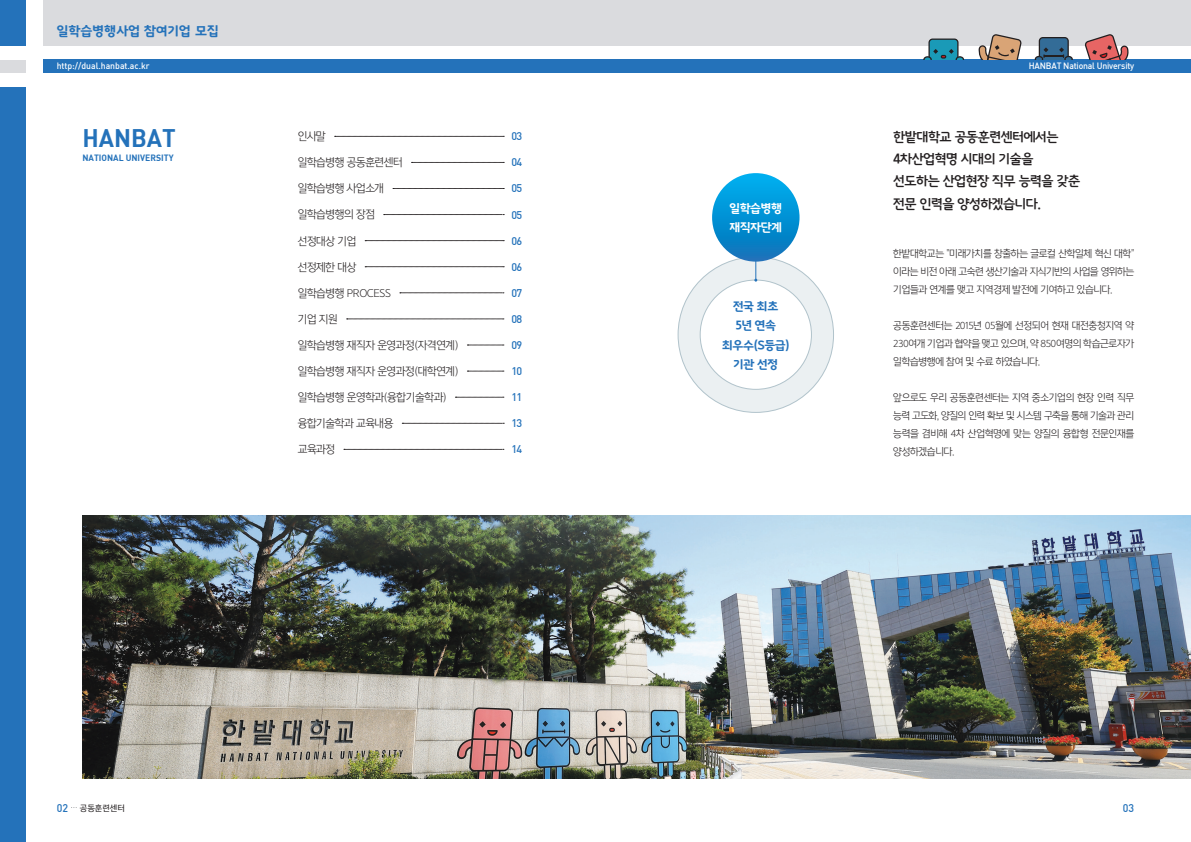
<style>
.page{position:relative;width:1191px;height:842px;background:#fff}
.page>*{position:absolute;margin:0;border:0;box-sizing:border-box;transform-origin:0 0}
.t1{font:24.9px "Dinbol";color:#2472ba;scale:.96 1}
.t2{font:13.3px "Godo M";letter-spacing:-.04em;color:#231f20}
.t3{font:13px "Godo B";color:#2472ba}
.t4{font:11.8px "Godo B";letter-spacing:-.04em;color:#2472ba}
.t5{font:11.8px "Godo B";letter-spacing:-.04em;color:#fff}
.t6{font:11.1px "Dinmed";color:#2472ba;scale:.96 1}
.t7{font:11px "Yoon Gothic Pro 730";letter-spacing:-.04em;color:#231f20}
.t8{font:11px "Dinmed";letter-spacing:-.06em;color:#2472ba}
.t9{font:10px/18px "Yoon Gothic Pro 730";letter-spacing:-.04em;color:#231f20;text-align:justify}
.t10{font:9px "Dinmed";color:#fff;scale:.96 1}
.t11{font:9px "Dinmed";letter-spacing:-.02em;color:#fff;scale:.96 1}
.t12{font:9px "Dinbol";color:#2472ba;scale:.96 1}
.t13{font:8px "Yoon Gothic Pro 750";color:#231f20}
</style>
<div class="page">
<div style="left:0;top:0;width:26px;height:46px;background:#2472ba"></div>
<div style="left:0;top:86px;width:26px;height:756px;background:#2472ba"></div>
<div style="left:43px;top:59px;width:1148px;height:14px;background:#2472ba"></div>
<div style="left:0;top:59px;width:26px;height:14px;background:#dadbde"></div>
<div style="left:0;top:46px;width:27px;height:14px;background:#fff"></div>
<div style="left:43px;top:0;width:1148px;height:46px;background:#dadbde"></div>
<svg style="left:1085px;top:34px;width:44px;height:25px"></svg>
<svg style="left:978px;top:34px;width:43px;height:25px"></svg>
<svg style="left:1034px;top:37px;width:38px;height:22px"></svg>
<svg style="left:923px;top:39px;width:41px;height:20px"></svg>
<img style="left:82px;top:516px;width:1109px;height:262px">
<svg style="left:335px;top:136px;width:169px;height:1px"></svg>
<svg style="left:411px;top:162px;width:93px;height:1px"></svg>
<svg style="left:393px;top:188px;width:111px;height:1px"></svg>
<svg style="left:384px;top:214px;width:120px;height:1px"></svg>
<svg style="left:365px;top:240px;width:139px;height:1px"></svg>
<svg style="left:365px;top:267px;width:139px;height:1px"></svg>
<svg style="left:400px;top:293px;width:104px;height:1px"></svg>
<svg style="left:346px;top:319px;width:158px;height:1px"></svg>
<svg style="left:467px;top:371px;width:37px;height:1px"></svg>
<svg style="left:455px;top:397px;width:49px;height:1px"></svg>
<svg style="left:402px;top:423px;width:102px;height:1px"></svg>
<svg style="left:344px;top:449px;width:160px;height:1px"></svg>
<svg style="left:467px;top:345px;width:37px;height:1px"></svg>
<div style="left:678px;top:257px;width:155px;height:155px;background:#ebf0f2;border-radius:50%"></div>
<div style="left:700px;top:280px;width:111px;height:109px;background:#fff;border-radius:50%"></div>
<hr style="left:755px;top:233px;width:1px;height:47px;background:#2472ba">
<svg style="left:712px;top:173px;width:87px;height:89px"></svg>
<h3 class="t3" style="left:57px;top:23px;width:164px">일학습병행사업 참여기업 모집</h3>
<p class="t10" style="left:57px;top:60px;width:98px">http://dual.hanbat.ac.kr</p>
<p class="t1" style="left:82px;top:122px;width:99px">HANBAT</p>
<p class="t12" style="left:82px;top:152px;width:97px">NATIONAL UNIVERSITY</p>
<p class="t7" style="left:298px;top:130px;width:30px">인사말</p>
<p class="t8" style="left:511px;top:129px;width:12px">03</p>
<p class="t7" style="left:298px;top:156px;width:107px">일학습병행 공동훈련센터</p>
<p class="t8" style="left:511px;top:155px;width:12px">04</p>
<p class="t7" style="left:298px;top:182px;width:88px">일학습병행 사업소개</p>
<p class="t8" style="left:511px;top:181px;width:12px">05</p>
<p class="t7" style="left:298px;top:208px;width:79px">일학습병행의 장점</p>
<p class="t8" style="left:511px;top:207px;width:12px">05</p>
<p class="t7" style="left:298px;top:234px;width:60px">선정대상 기업</p>
<p class="t8" style="left:511px;top:234px;width:12px">06</p>
<p class="t7" style="left:298px;top:260px;width:60px">선정제한 대상</p>
<p class="t8" style="left:511px;top:260px;width:12px">06</p>
<p class="t7" style="left:298px;top:286px;width:95px">일학습병행 PROCESS</p>
<p class="t8" style="left:511px;top:286px;width:12px">07</p>
<p class="t7" style="left:298px;top:312px;width:42px">기업 지원</p>
<p class="t8" style="left:511px;top:312px;width:12px">08</p>
<p class="t7" style="left:298px;top:338px;width:162px">일학습병행 재직자 운영과정(자격연계)</p>
<p class="t8" style="left:511px;top:338px;width:12px">09</p>
<p class="t7" style="left:298px;top:364px;width:162px">일학습병행 재직자 운영과정(대학연계)</p>
<p class="t8" style="left:511px;top:364px;width:12px">10</p>
<p class="t7" style="left:298px;top:390px;width:150px">일학습병행 운영학과(융합기술학과)</p>
<p class="t8" style="left:511px;top:390px;width:12px">11</p>
<p class="t7" style="left:298px;top:416px;width:97px">융합기술학과 교육내용</p>
<p class="t8" style="left:511px;top:416px;width:12px">13</p>
<p class="t7" style="left:298px;top:443px;width:39px">교육과정</p>
<p class="t8" style="left:511px;top:442px;width:12px">14</p>
<p class="t5" style="left:729px;top:201px;width:54px">일학습병행</p>
<p class="t5" style="left:729px;top:221px;width:54px">재직자단계</p>
<p class="t4" style="left:733px;top:299px;width:47px">전국 최초</p>
<p class="t4" style="left:735px;top:319px;width:42px">5년 연속</p>
<p class="t4" style="left:722px;top:338px;width:69px">최우수(S등급)</p>
<p class="t4" style="left:733px;top:357px;width:46px">기관 선정</p>
<p class="t11" style="left:1028px;top:60px;width:111px">HANBAT National University</p>
<p class="t2" style="left:893px;top:129px;width:167px">한밭대학교 공동훈련센터에서는</p>
<p class="t2" style="left:893px;top:151px;width:142px">4차산업혁명 시대의 기술을</p>
<p class="t2" style="left:893px;top:174px;width:188px">선도하는 산업현장 직무 능력을 갖춘</p>
<p class="t2" style="left:893px;top:196px;width:149px">전문 인력을 양성하겠습니다.</p>
<p class="t9" style="left:893px;top:244px;width:242px">한밭대학교는 "미래가치를 창출하는 글로컬 산학일체 혁신 대학" 이라는 비전 아래 고숙련 생산기술과 지식기반의 사업을 영위하는 기업들과 연계를 맺고 지역경제 발전에 기여하고 있습니다.</p>
<p class="t9" style="left:893px;top:316px;width:242px">공동훈련센터는 2015년 05월에 선정되어 현재 대전충청지역 약 230여개 기업과 협약을 맺고 있으며, 약 850여명의 학습근로자가 일학습병행에 참여 및 수료 하였습니다.</p>
<p class="t9" style="left:893px;top:388px;width:242px">앞으로도 우리 공동훈련센터는 지역 중소기업의 현장 인력 직무 능력 고도화, 양질의 인력 확보 및 시스템 구축을 통해 기술과 관리 능력을 겸비해 4차 산업혁명에 맞는 양질의 융합형 전문인재를 양성하겠습니다.</p>
<p class="t6" style="left:57px;top:800px;width:13px">02</p>
<p class="t6" style="left:1123px;top:800px;width:13px">03</p>
<p class="t13" style="left:80px;top:802px;width:47px">공동훈련센터</p>
</div>
